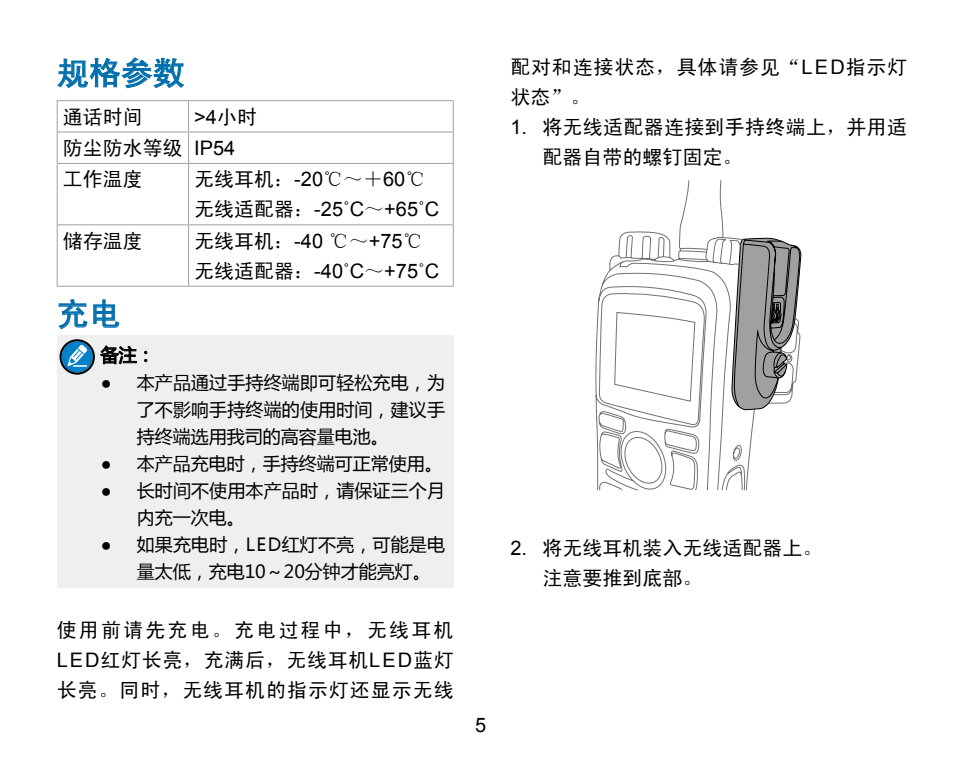
<style>
.page{position:relative;width:964px;height:772px;background:#fff}
.page>*{position:absolute;margin:0;border:0;box-sizing:border-box;transform-origin:0 0}
.大标题_中文{font:32px "Sim Hei";color:#006fad}
.正文_中文{font:20px/30px "Sim Hei";letter-spacing:.04em;color:#000;text-align:justify}
.悬空缩进_中文{font:20px/30px "Sim Hei";color:#000}
.正文_中文-2{font:20px "Arial";color:#000}
.备注符号{font:18px/27.2px "Microsoft Ya Hei";letter-spacing:.01em;color:#000}
.备注{font:18px "Microsoft Ya Hei";color:#000}
.s1{font-family:"Sim Hei"}
.s2{font-family:"Arial"}
</style>
<div class="page">
<div style="left:57px;top:335px;width:397px;height:252px;background:#eeefef"></div>
<svg style="left:57px;top:57px;width:128px;height:31px"></svg>
<hr style="left:57px;top:100px;width:132px;height:1px;background:#9fa0a0">
<hr style="left:57px;top:101px;width:1px;height:31px;background:#9fa0a0">
<hr style="left:189px;top:100px;width:265px;height:1px;background:#9fa0a0">
<hr style="left:57px;top:132px;width:1px;height:31px;background:#9fa0a0">
<hr style="left:57px;top:163px;width:1px;height:62px;background:#9fa0a0">
<hr style="left:57px;top:225px;width:1px;height:61px;background:#9fa0a0">
<hr style="left:188px;top:101px;width:1px;height:31px;background:#9fa0a0">
<hr style="left:453px;top:101px;width:1px;height:31px;background:#9fa0a0">
<hr style="left:58px;top:131px;width:131px;height:2px;background:#9fa0a0">
<hr style="left:189px;top:131px;width:265px;height:2px;background:#9fa0a0">
<hr style="left:188px;top:132px;width:1px;height:31px;background:#9fa0a0">
<hr style="left:453px;top:132px;width:1px;height:31px;background:#9fa0a0">
<hr style="left:58px;top:163px;width:131px;height:1px;background:#9fa0a0">
<hr style="left:189px;top:163px;width:265px;height:1px;background:#9fa0a0">
<hr style="left:188px;top:164px;width:1px;height:60px;background:#9fa0a0">
<hr style="left:453px;top:164px;width:1px;height:60px;background:#9fa0a0">
<hr style="left:58px;top:224px;width:131px;height:1px;background:#9fa0a0">
<hr style="left:189px;top:224px;width:265px;height:1px;background:#9fa0a0">
<hr style="left:188px;top:225px;width:1px;height:61px;background:#9fa0a0">
<hr style="left:453px;top:225px;width:1px;height:61px;background:#9fa0a0">
<hr style="left:57px;top:285px;width:132px;height:2px;background:#9fa0a0">
<hr style="left:189px;top:285px;width:265px;height:2px;background:#9fa0a0">
<svg style="left:58px;top:299px;width:62px;height:30px"></svg>
<svg style="left:144px;top:351px;width:3px;height:10px"></svg>
<svg style="left:745px;top:237px;width:57px;height:254px"></svg>
<svg style="left:595px;top:180px;width:150px;height:311px"></svg>
<svg style="left:60px;top:339px;width:77px;height:35px"></svg>
<p class="大标题_中文" style="left:57px;top:57px;width:129px">规格参数</p>
<p class="正文_中文" style="left:63px;top:101px;width:81px">通话时间</p>
<p class="正文_中文-2" style="left:194px;top:103px;width:64px">&gt;4<span class="s1">小时</span></p>
<p class="正文_中文" style="left:63px;top:133px;width:121px">防尘防水等级</p>
<p class="正文_中文-2" style="left:194px;top:135px;width:43px">IP54</p>
<p class="正文_中文" style="left:63px;top:164px;width:81px">工作温度</p>
<p class="正文_中文" style="left:194px;top:164px;width:233px">无线耳机：<span class="s2">-20</span>℃～＋<span class="s2">60</span>℃</p>
<p class="正文_中文-2" style="left:194px;top:196px;width:247px"><span class="s1">无线适配器：</span>-25˚C<span class="s1">～</span>+65˚C</p>
<p class="正文_中文" style="left:63px;top:225px;width:81px">储存温度</p>
<p class="正文_中文" style="left:194px;top:225px;width:230px">无线耳机：<span class="s2">-40</span> ℃～<span class="s2">+75</span>℃</p>
<p class="正文_中文-2" style="left:194px;top:257px;width:247px"><span class="s1">无线适配器：</span>-40˚C<span class="s1">～</span>+75˚C</p>
<p class="大标题_中文" style="left:57px;top:298px;width:65px">充电</p>
<p class="备注" style="left:101px;top:342px;width:56px">备注：</p>
<p class="备注符号" style="left:137px;top:367px;width:310px;text-align:justify;text-indent:-36px"><span class="s2">●</span> 本产品通过手持终端即可轻松充电，为了不影响手持终端的使用时间，建议手持终端选用我司的高容量电池。</p>
<p class="备注符号" style="left:101px;top:448px;width:344px"><span class="s2">●</span> 本产品充电时，手持终端可正常使用。</p>
<p class="备注符号" style="left:137px;top:475px;width:310px;text-indent:-36px"><span class="s2">●</span> 长时间不使用本产品时，请保证三个月内充一次电。</p>
<p class="备注符号" style="left:137px;top:529px;width:310px;text-indent:-36px"><span class="s2">●</span> 如果充电时，LED红灯不亮，可能是电量太低，充电10～20分钟才能亮灯。</p>
<p class="正文_中文" style="left:57px;top:614px;width:398px">使用前请先充电。充电过程中，无线耳机<span class="s2">LED</span>红灯长亮，充满后，无线耳机<span class="s2">LED</span>蓝灯长亮。同时，无线耳机的指示灯还显示无线</p>
<p class="正文_中文-2" style="left:475px;top:711px;width:13px">5</p>
<p class="正文_中文" style="left:510px;top:52px;width:398px">配对和连接状态，具体请参见“<span class="s2">LED</span>指示灯状态”。</p>
<p class="悬空缩进_中文" style="left:542px;top:112px;width:366px;text-indent:-32px"><span class="s2">1.</span> 将无线适配器连接到手持终端上，并用适配器自带的螺钉固定。</p>
<p class="悬空缩进_中文" style="left:510px;top:532px;width:313px"><span class="s2">2.</span> 将无线耳机装入无线适配器上。</p>
<p class="悬空缩进_中文" style="left:542px;top:562px;width:161px">注意要推到底部。</p>
</div>
